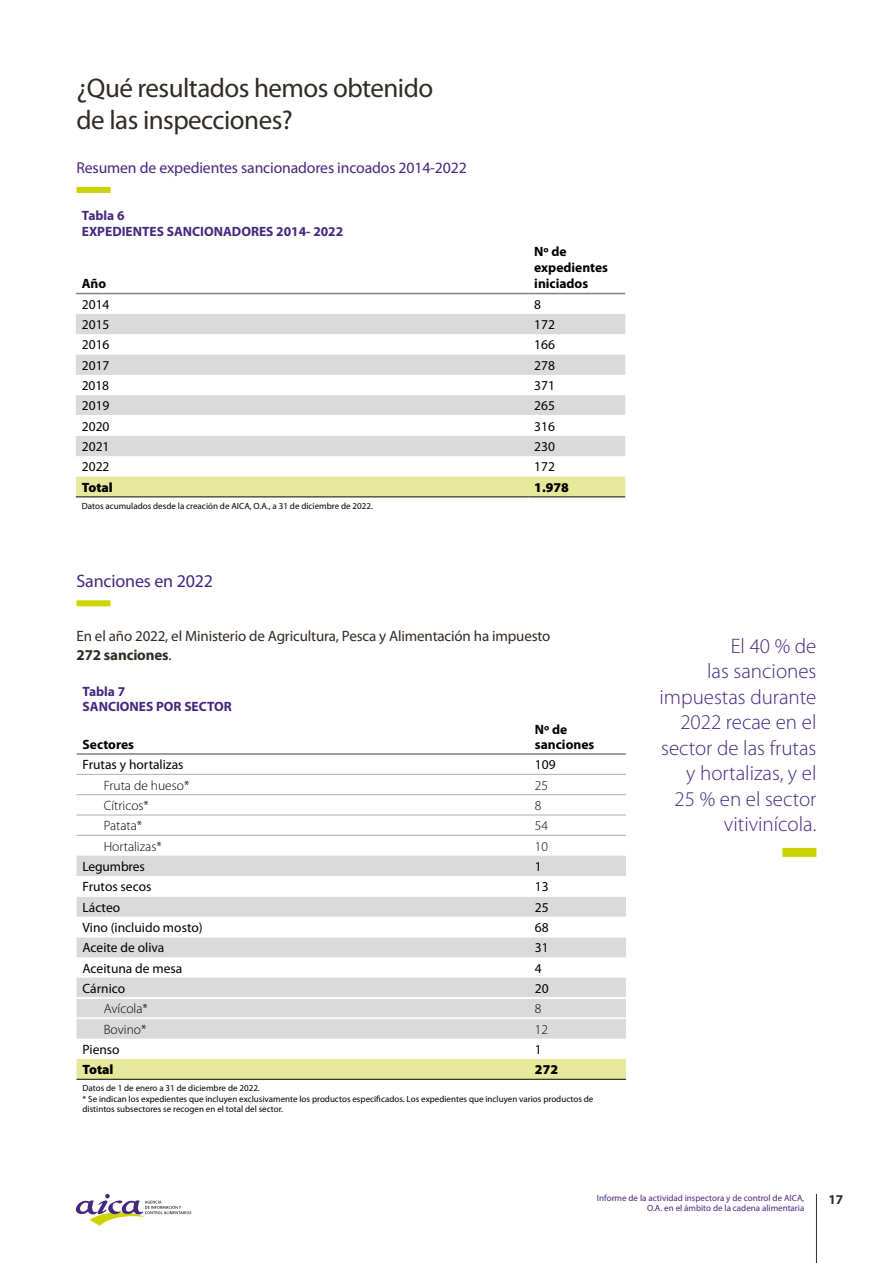
<style>
.page{position:relative;width:893px;height:1263px;background:#fff}
.page>*{position:absolute;margin:0;border:0;box-sizing:border-box;transform-origin:0 0}
.t1{font:27px/32.4px "Myriad Pro";letter-spacing:-.02em;color:#312b26}
.t2{font:300 21px/25.5px "Myriad Pro";color:#462780;text-align:right}
.t3{font:18px "Myriad Pro";letter-spacing:-.01em;color:#462780}
.t4{font:15.75px "Myriad Pro";letter-spacing:-.01em;color:#462780}
.t5{font:15px/18.8px "Myriad Pro";letter-spacing:-.01em;color:#312b26}
.t6{font:13.5px "Myriad Pro";color:#000}
.t7{font:300 13.5px "Myriad Pro";color:#000}
.t8{font:700 13.5px/16.2px "Myriad Pro";color:#462780}
.t9{font:700 13.5px/16.2px "Myriad Pro";color:#000}
.t10{font:900 13.5px "Myriad Pro";color:#000}
.t11{font:700 13.5px "Myriad Pro";color:#312b26}
.t12{font:9px/10.5px "Myriad Pro";color:#000}
.t13{font:9px/10.8px "Myriad Pro";color:#462780;text-align:right}
.s1{font-weight:700}
</style>
<div class="page">
<hr style="left:816px;top:1194px;width:1px;height:69px;background:#312b26">
<svg style="left:75px;top:1194px;width:116px;height:32px"></svg>
<div style="left:77px;top:187px;width:34px;height:6px;background:#cad400"></div>
<svg style="left:76px;top:314px;width:549px;height:142px;fill:#dadada"></svg>
<div style="left:76px;top:476px;width:549px;height:20px;background:#e6e99b"></div>
<hr style="left:76px;top:293px;width:452px;height:1px;background:#877f7b">
<hr style="left:528px;top:293px;width:97px;height:1px;background:#877f7b">
<hr style="left:76px;top:415px;width:452px;height:1px;background:#fff">
<hr style="left:528px;top:415px;width:97px;height:1px;background:#fff">
<hr style="left:76px;top:496px;width:452px;height:1px;background:#312b26">
<hr style="left:528px;top:496px;width:97px;height:1px;background:#312b26">
<div style="left:77px;top:600px;width:34px;height:6px;background:#cad400"></div>
<svg style="left:77px;top:856px;width:549px;height:183px;fill:#dadada"></svg>
<div style="left:77px;top:1059px;width:549px;height:20px;background:#e6e99b"></div>
<hr style="left:77px;top:753px;width:452px;height:2px;background:#877f7b">
<hr style="left:529px;top:753px;width:97px;height:2px;background:#877f7b">
<hr style="left:77px;top:896px;width:452px;height:1px;background:#fff">
<hr style="left:529px;top:896px;width:97px;height:1px;background:#fff">
<hr style="left:77px;top:937px;width:452px;height:1px;background:#fff">
<hr style="left:529px;top:937px;width:97px;height:1px;background:#fff">
<hr style="left:77px;top:1079px;width:452px;height:1px;background:#312b26">
<hr style="left:529px;top:1079px;width:97px;height:1px;background:#312b26">
<hr style="left:77px;top:1018px;width:452px;height:1px;background:#fff">
<hr style="left:529px;top:1018px;width:97px;height:1px;background:#fff">
<hr style="left:77px;top:997px;width:452px;height:1px;background:#fff">
<hr style="left:77px;top:998px;width:452px;height:1px;background:#fff">
<hr style="left:529px;top:997px;width:97px;height:1px;background:#fff">
<hr style="left:529px;top:998px;width:97px;height:1px;background:#fff">
<hr style="left:77px;top:774px;width:452px;height:1px;background:#b3adab">
<hr style="left:529px;top:774px;width:97px;height:1px;background:#b3adab">
<hr style="left:77px;top:794px;width:452px;height:1px;background:#b3adab">
<hr style="left:529px;top:794px;width:97px;height:1px;background:#b3adab">
<hr style="left:77px;top:815px;width:452px;height:1px;background:#b3adab">
<hr style="left:529px;top:815px;width:97px;height:1px;background:#b3adab">
<hr style="left:77px;top:835px;width:452px;height:1px;background:#b3adab">
<hr style="left:529px;top:835px;width:97px;height:1px;background:#b3adab">
<div style="left:782px;top:848px;width:34px;height:9px;background:#cad400"></div>
<h1 class="t1" style="left:77px;top:71px;width:358px">¿Qué resultados hemos obtenido de las inspecciones?</h1>
<h3 class="t4" style="left:77px;top:158px;width:392px">Resumen de expedientes sancionadores incoados 2014-2022</h3>
<h3 class="t8" style="left:82px;top:206px;width:263px">Tabla 6<br>EXPEDIENTES SANCIONADORES 2014- 2022</h3>
<h3 class="t9" style="left:82px;top:275px;width:26px">Año</h3>
<h3 class="t9" style="left:534px;top:243px;width:75px">Nº de expedientes iniciados</h3>
<h3 class="t6" style="left:82px;top:296px;width:29px">2014</h3>
<h3 class="t6" style="left:534px;top:296px;width:8px">8</h3>
<h3 class="t6" style="left:82px;top:316px;width:29px">2015</h3>
<h3 class="t6" style="left:534px;top:316px;width:22px">172</h3>
<h3 class="t6" style="left:82px;top:337px;width:29px">2016</h3>
<h3 class="t6" style="left:534px;top:337px;width:22px">166</h3>
<h3 class="t6" style="left:82px;top:357px;width:29px">2017</h3>
<h3 class="t6" style="left:534px;top:357px;width:22px">278</h3>
<h3 class="t6" style="left:82px;top:377px;width:29px">2018</h3>
<h3 class="t6" style="left:534px;top:377px;width:22px">371</h3>
<h3 class="t6" style="left:82px;top:398px;width:29px">2019</h3>
<h3 class="t6" style="left:534px;top:398px;width:22px">265</h3>
<h3 class="t6" style="left:82px;top:418px;width:29px">2020</h3>
<h3 class="t6" style="left:534px;top:418px;width:22px">316</h3>
<h3 class="t6" style="left:82px;top:438px;width:29px">2021</h3>
<h3 class="t6" style="left:534px;top:438px;width:22px">230</h3>
<h3 class="t6" style="left:82px;top:459px;width:29px">2022</h3>
<h3 class="t6" style="left:534px;top:459px;width:22px">172</h3>
<h3 class="t10" style="left:82px;top:478px;width:33px">Total</h3>
<h3 class="t10" style="left:534px;top:478px;width:36px">1.978</h3>
<p class="t12" style="left:82px;top:500px;width:293px">Datos acumulados desde la creación de AICA, O.A., a 31 de diciembre de 2022.</p>
<h3 class="t3" style="left:77px;top:570px;width:138px">Sanciones en 2022</h3>
<h3 class="t5" style="left:77px;top:626px;width:475px">En el año 2022, el Ministerio de Agricultura, Pesca y Alimentación ha impuesto<br><span class="s1">272 sanciones</span>.</h3>
<h3 class="t8" style="left:83px;top:684px;width:151px;line-height:15px">Tabla 7<br>SANCIONES POR SECTOR</h3>
<h3 class="t9" style="left:83px;top:736px;width:53px">Sectores</h3>
<h3 class="t9" style="left:535px;top:721px;width:61px;line-height:15px">Nº de sanciones</h3>
<h3 class="t6" style="left:83px;top:756px;width:103px">Frutas y hortalizas</h3>
<h3 class="t6" style="left:535px;top:756px;width:22px">109</h3>
<h3 class="t7" style="left:104px;top:777px;width:87px">Fruta de hueso*</h3>
<h3 class="t7" style="left:535px;top:777px;width:15px">25</h3>
<h3 class="t7" style="left:104px;top:797px;width:47px">Cítricos*</h3>
<h3 class="t7" style="left:535px;top:797px;width:8px">8</h3>
<h3 class="t7" style="left:104px;top:818px;width:40px">Patata*</h3>
<h3 class="t7" style="left:535px;top:818px;width:15px">54</h3>
<h3 class="t7" style="left:104px;top:838px;width:59px">Hortalizas*</h3>
<h3 class="t7" style="left:535px;top:838px;width:15px">10</h3>
<h3 class="t6" style="left:83px;top:858px;width:64px">Legumbres</h3>
<h3 class="t6" style="left:535px;top:858px;width:8px">1</h3>
<h3 class="t6" style="left:83px;top:878px;width:70px">Frutos secos</h3>
<h3 class="t6" style="left:535px;top:878px;width:15px">13</h3>
<h3 class="t6" style="left:83px;top:899px;width:39px">Lácteo</h3>
<h3 class="t6" style="left:535px;top:899px;width:15px">25</h3>
<h3 class="t6" style="left:83px;top:919px;width:122px">Vino (incluido mosto)</h3>
<h3 class="t6" style="left:535px;top:919px;width:15px">68</h3>
<h3 class="t6" style="left:83px;top:939px;width:83px">Aceite de oliva</h3>
<h3 class="t6" style="left:535px;top:939px;width:15px">31</h3>
<h3 class="t6" style="left:83px;top:960px;width:101px">Aceituna de mesa</h3>
<h3 class="t6" style="left:535px;top:960px;width:8px">4</h3>
<h3 class="t6" style="left:83px;top:980px;width:44px">Cárnico</h3>
<h3 class="t6" style="left:535px;top:980px;width:15px">20</h3>
<h3 class="t7" style="left:104px;top:1000px;width:46px">Avícola*</h3>
<h3 class="t7" style="left:535px;top:1000px;width:8px">8</h3>
<h3 class="t7" style="left:104px;top:1021px;width:44px">Bovino*</h3>
<h3 class="t7" style="left:535px;top:1021px;width:15px">12</h3>
<h3 class="t6" style="left:83px;top:1041px;width:39px">Pienso</h3>
<h3 class="t6" style="left:535px;top:1041px;width:8px">1</h3>
<h3 class="t10" style="left:83px;top:1061px;width:33px">Total</h3>
<h3 class="t10" style="left:535px;top:1061px;width:25px">272</h3>
<p class="t12" style="left:83px;top:1083px;width:512px">Datos de 1 de enero a 31 de diciembre de 2022.<br>* Se indican los expedientes que incluyen exclusivamente los productos especificados. Los expedientes que incluyen varios productos de distintos subsectores se recogen en el total del sector.</p>
<h2 class="t2" style="left:659px;top:633px;width:158px">El 40 % de<br>las sanciones impuestas durante<br>2022 recae en el sector de las frutas y hortalizas, y el<br>25 % en el sector vitivinícola.</h2>
<p class="t13" style="left:597px;top:1192px;width:209px">Informe de la actividad inspectora y de control de AICA,<br>O.A. en el ámbito de la cadena alimentaria</p>
<h3 class="t11" style="left:828px;top:1191px;width:16px">17</h3>
</div>
